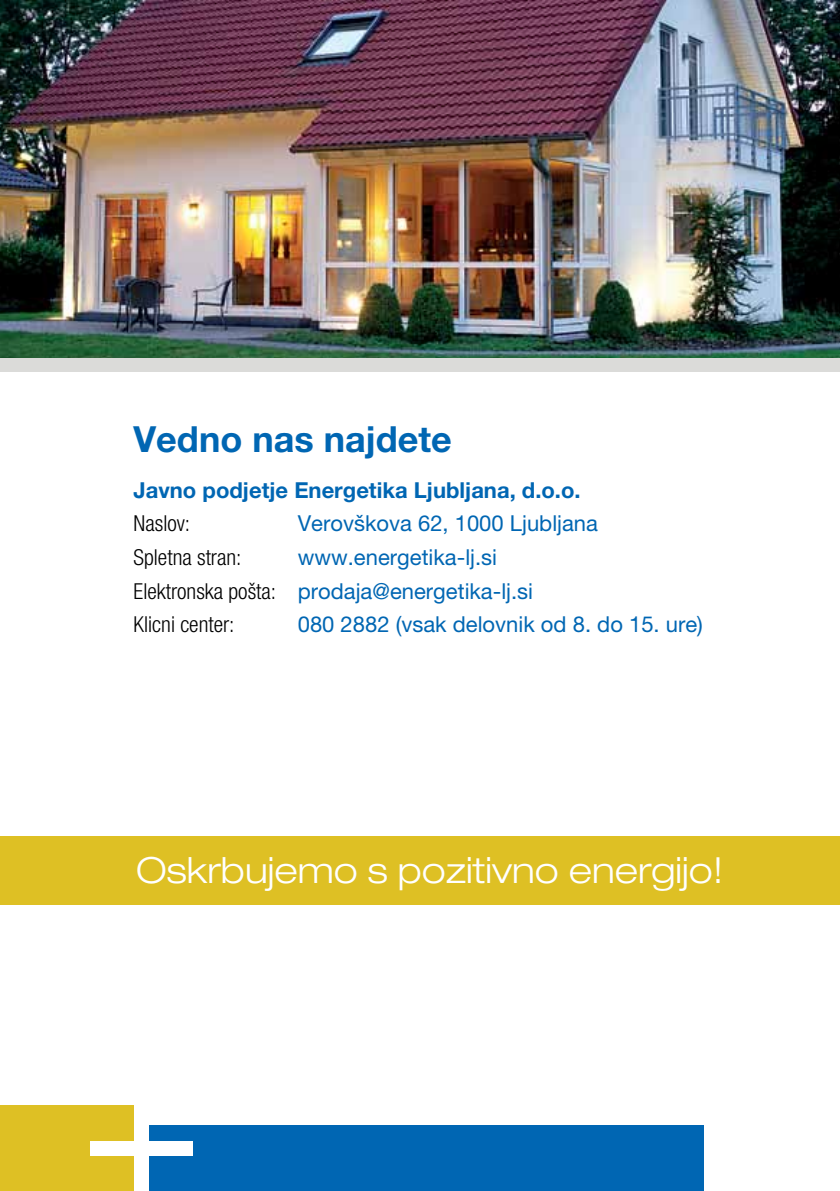
<style>
.page{position:relative;width:840px;height:1191px;background:#fff}
.page>*{position:absolute;margin:0;border:0;box-sizing:border-box;transform-origin:0 0}
.t1{font:300 expanded 36px "Helvetica Neue LT Pro";color:#fff}
.t2{font:700 36px "Helvetica Neue LT Pro";color:#0066b3}
.t3{font:22px/33.6px "Helvetica Neue LT Pro";color:#0066b3}
.t4{font:700 22px "Helvetica Neue LT Pro";color:#0066b3}
.t5{font:300 condensed 22px "Helvetica Neue LT Pro";color:#000}
.s1{font-weight:300;font-stretch:condensed;color:#000}
</style>
<div class="page">
<div style="left:0;top:337px;width:839px;height:34px;background:#dbdbd9"></div>
<div style="left:136px;top:1125px;width:567px;height:66px;background:#0066b3"></div>
<div style="left:0;top:836px;width:839px;height:68px;background:#dec024"></div>
<img style="left:0;top:0;width:839px;height:357px">
<div style="left:0;top:1106px;width:140px;height:85px;background:#dec024"></div>
<div style="left:135px;top:1097px;width:14px;height:94px;background:#fff"></div>
<div style="left:91px;top:1141px;width:102px;height:14px;background:#fff"></div>
<h1 class="t2" style="left:133px;top:417px;width:320px">Vedno nas najdete</h1>
<p class="t4" style="left:133px;top:476px;width:448px">Javno podjetje Energetika Ljubljana, d.o.o.</p>
<p class="t5" style="left:133px;top:511px;width:58px">Naslov:</p>
<p class="t3" style="left:297px;top:506px;width:301px">Verovškova 62, 1000 Ljubljana</p>
<p class="t5" style="left:133px;top:544px;width:109px">Spletna stran:</p>
<p class="t3" style="left:133px;top:540px;width:401px;text-indent:164px">www.energetika-lj.si<br><span class="s1">Elektronska pošta:</span> prodaja@energetika-lj.si<br><span class="s1">Klicni center:</span></p>
<p class="t3" style="left:297px;top:607px;width:406px">080 2882 (vsak delovnik od 8. do 15. ure)</p>
<h1 class="t1" style="left:136px;top:849px;width:588px">Oskrbujemo s pozitivno energijo!</h1>
</div>
